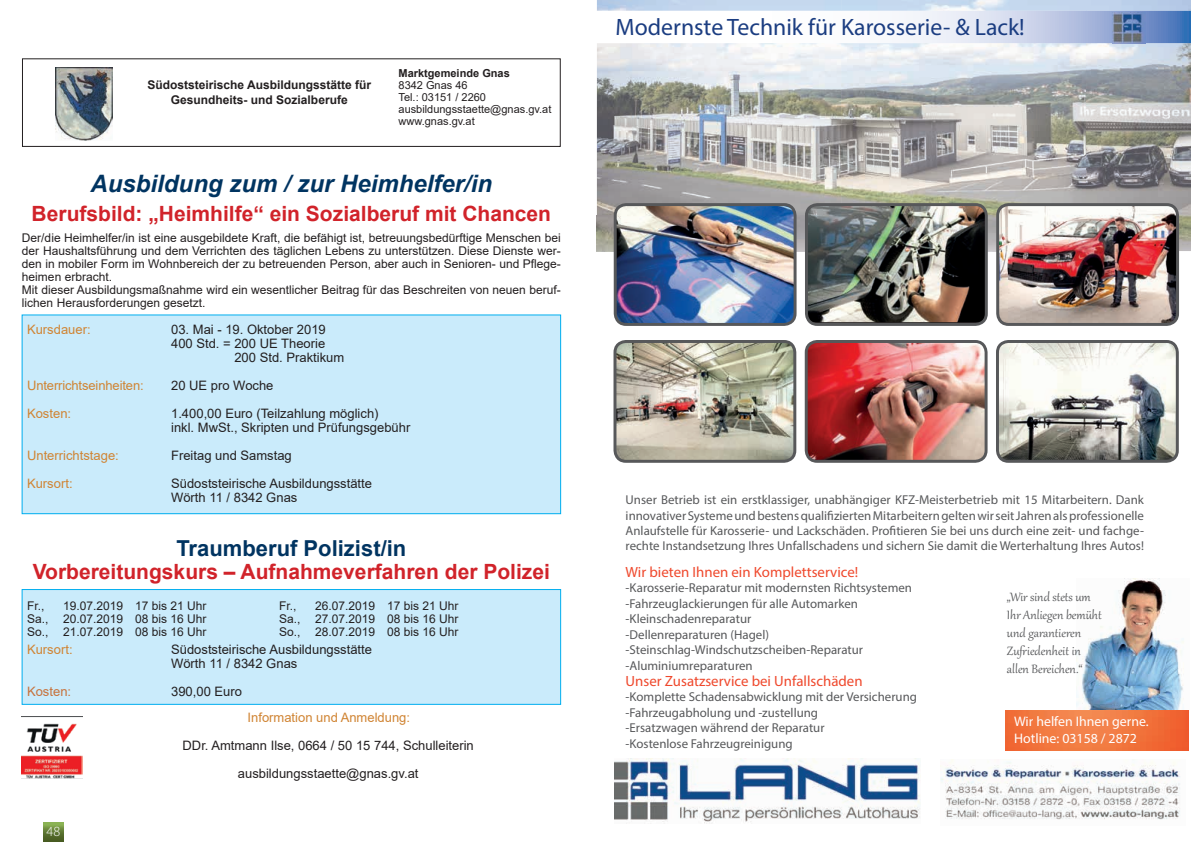
<style>
.page{position:relative;width:1191px;height:842px;background:#fff}
.page>*{position:absolute;margin:0;border:0;box-sizing:border-box;transform-origin:0 0}
.t1{font:italic 700 24px "Arial";color:#003461}
.t2{font:23.8px "Myriad Pro";color:#1b3d81}
.t3{font:700 22px "Arial";color:#003461}
.t4{font:700 21px "Arial";color:#d1232a}
.t5{font:14.9px/17.8px "Gabriola";color:#57585a}
.t6{font:14.9px "Myriad Pro";color:#ef482c}
.t7{font:300 14px "Myriad Pro";color:#fff}
.t8{font:13.9px/16.6px "Myriad Pro";color:#fff}
.t9{font:13px/14px "Arial";color:#231f20}
.t10{font:13px "Arial";color:#d08433}
.t11{font:13px "Arial";color:#c7723c}
.t12{font:12.9px/15.4px "Myriad Pro";color:#57585a}
.t13{font:12px/13px "Arial";color:#231f20}
.t14{font:700 12px/15px "Arial";color:#231f20;text-align:center}
.t15{font:11px/12px "Arial";color:#231f20}
.t16{font:700 11px "Arial";color:#231f20}
</style>
<div class="page">
<img style="left:597px;top:0;width:594px;height:251px">
<img style="left:1076px;top:578px;width:113px;height:134px">
<img style="left:614px;top:759px;width:306px;height:65px">
<img style="left:940px;top:760px;width:240px;height:60px">
<img style="left:806px;top:205px;width:180px;height:117px">
<div style="left:805px;top:203px;width:182px;height:123px;border:3px solid #57585a;border-radius:11px"></div>
<img style="left:1005px;top:710px;width:183px;height:40px">
<img style="left:808px;top:342px;width:177px;height:118px">
<div style="left:804px;top:340px;width:183px;height:123px;border:3px solid #57585a;border-radius:11px"></div>
<img style="left:615px;top:205px;width:180px;height:118px">
<div style="left:614px;top:203px;width:182px;height:123px;border:3px solid #57585a;border-radius:11px"></div>
<img style="left:617px;top:342px;width:176px;height:117px">
<div style="left:613px;top:340px;width:183px;height:123px;border:3px solid #57585a;border-radius:11px"></div>
<img style="left:997px;top:205px;width:180px;height:117px">
<div style="left:996px;top:203px;width:183px;height:123px;border:3px solid #57585a;border-radius:11px"></div>
<img style="left:1000px;top:341px;width:177px;height:120px">
<div style="left:996px;top:340px;width:182px;height:123px;border:3px solid #57585a;border-radius:11px"></div>
<svg style="left:597px;top:11px;width:594px;height:32px"></svg>
<img style="left:1112px;top:12px;width:33px;height:32px">
<div style="left:22px;top:589px;width:539px;height:115px;background:#caebfb;border:1px solid #00aeef"></div>
<div style="left:22px;top:315px;width:538px;height:199px;background:#caebfb"></div>
<div style="left:22px;top:315px;width:539px;height:199px;border:1px solid #00aeef"></div>
<div style="left:22px;top:59px;width:538px;height:88px;border:1px solid #231f20"></div>
<img style="left:55px;top:68px;width:58px;height:72px">
<img style="left:22px;top:716px;width:61px;height:62px">
<div style="left:43px;top:822px;width:21px;height:20px;background:linear-gradient(to bottom,#8db456,#41531c)"></div>
<p class="t14" style="left:147px;top:77px;width:225px">Südoststeirische Ausbildungsstätte für<br>Gesundheits- und Sozialberufe</p>
<p class="t16" style="left:398px;top:65px;width:113px">Marktgemeinde Gnas</p>
<p class="t15" style="left:398px;top:79px;width:154px">8342 Gnas 46<br>Tel.: 03151 / 2260 ausbildungsstaette@gnas.gv.at www.gnas.gv.at</p>
<h1 class="t1" style="left:91px;top:168px;width:403px">Ausbildung zum / zur Heimhelfer/in</h1>
<p class="t13" style="left:22px;top:231px;width:540px">Der/die Heimhelfer/in ist eine ausgebildete Kraft, die befähigt ist, betreuungsbedürftige Menschen bei der Haushaltsführung und dem Verrichten des täglichen Lebens zu unterstützen. Diese Dienste wer&shy;den in mobiler Form im Wohnbereich der zu betreuenden Person, aber auch in Senioren- und Pflege&shy;heimen erbracht.<br>Mit dieser Ausbildungsmaßnahme wird ein wesentlicher Beitrag für das Beschreiten von neuen beruf&shy;lichen Herausforderungen gesetzt.</p>
<h3 class="t4" style="left:32px;top:198px;width:521px">Berufsbild: „Heimhilfe“ ein Sozialberuf mit Chancen</h3>
<p class="t10" style="left:27px;top:320px;width:65px">Kursdauer:</p>
<p class="t9" style="left:171px;top:322px;width:175px">03. Mai - 19. Oktober 2019<br>400 Std. = 200 UE Theorie<br>400 Std. = 200 Std. Praktikum</p>
<p class="t10" style="left:27px;top:376px;width:118px">Unterrichtseinheiten:</p>
<p class="t9" style="left:171px;top:378px;width:104px">20 UE pro Woche</p>
<p class="t10" style="left:27px;top:404px;width:46px">Kosten:</p>
<p class="t9" style="left:171px;top:406px;width:241px">1.400,00 Euro (Teilzahlung möglich)<br>inkl. MwSt., Skripten und Prüfungsgebühr</p>
<p class="t10" style="left:27px;top:446px;width:93px">Unterrichtstage:</p>
<p class="t9" style="left:171px;top:448px;width:122px">Freitag und Samstag</p>
<p class="t10" style="left:27px;top:474px;width:47px">Kursort:</p>
<p class="t9" style="left:171px;top:476px;width:202px">Südoststeirische Ausbildungsstätte<br>Wörth 11 / 8342 Gnas</p>
<h3 class="t3" style="left:176px;top:533px;width:231px">Traumberuf Polizist/in</h3>
<h3 class="t4" style="left:33px;top:557px;width:518px">Vorbereitungskurs – Aufnahmeverfahren der Polizei</h3>
<p class="t13" style="left:27px;top:599px;width:19px">Fr.,</p>
<p class="t13" style="left:63px;top:599px;width:145px">19.07.2019 17 bis 21 Uhr</p>
<p class="t13" style="left:279px;top:599px;width:19px">Fr.,</p>
<p class="t13" style="left:315px;top:599px;width:145px">26.07.2019 17 bis 21 Uhr</p>
<p class="t13" style="left:27px;top:612px;width:181px">Sa., 20.07.2019 08 bis 16 Uhr</p>
<p class="t13" style="left:279px;top:612px;width:181px">Sa., 27.07.2019 08 bis 16 Uhr</p>
<p class="t13" style="left:27px;top:625px;width:181px">So., 21.07.2019 08 bis 16 Uhr</p>
<p class="t13" style="left:279px;top:625px;width:181px">So., 28.07.2019 08 bis 16 Uhr</p>
<p class="t10" style="left:27px;top:641px;width:47px">Kursort:</p>
<p class="t9" style="left:171px;top:642px;width:202px">Südoststeirische Ausbildungsstätte<br>Wörth 11 / 8342 Gnas</p>
<p class="t11" style="left:27px;top:683px;width:46px">Kosten:</p>
<p class="t9" style="left:171px;top:684px;width:72px">390,00 Euro</p>
<p class="t10" style="left:247px;top:708px;width:164px">Information und Anmeldung:</p>
<p class="t9" style="left:183px;top:731px;width:293px;line-height:28px;text-align:center">DDr. Amtmann Ilse, 0664 / 50 15 744, Schulleiterin ausbildungsstaette@gnas.gv.at</p>
<p class="t7" style="left:47px;top:823px;width:15px">48</p>
<h2 class="t2" style="left:615px;top:12px;width:411px">Modernste Technik für Karosserie- &amp; Lack!</h2>
<p class="t12" style="left:625px;top:492px;width:520px;text-align:justify">Unser Betrieb ist ein erstklassiger, unabhängiger KFZ-Meisterbetrieb mit 15 Mitarbeitern. Dank innovativer Systeme und bestens qualifizierten Mitarbeitern gelten wir seit Jahren als professionelle Anlaufstelle für Karosserie- und Lackschäden. Profitieren Sie bei uns durch eine zeit- und fachge&shy;rechte Instandsetzung Ihres Unfallschadens und sichern Sie damit die Werterhaltung Ihres Autos!</p>
<p class="t6" style="left:625px;top:563px;width:234px">Wir bieten Ihnen ein Komplettservice!</p>
<p class="t12" style="left:625px;top:580px;width:288px">-Karosserie-Reparatur mit modernsten Richtsystemen -Fahrzeuglackierungen für alle Automarken -Kleinschadenreparatur<br>-Dellenreparaturen (Hagel) -Steinschlag-Windschutzscheiben-Reparatur -Aluminiumreparaturen</p>
<p class="t6" style="left:625px;top:672px;width:238px">Unser Zusatzservice bei Unfallschäden</p>
<p class="t12" style="left:625px;top:689px;width:293px">-Komplette Schadensabwicklung mit der Versicherung -Fahrzeugabholung und -zustellung<br>-Ersatzwagen während der Reparatur<br>-Kostenlose Fahrzeugreinigung</p>
<p class="t5" style="left:1007px;top:587px;width:96px">„Wir sind stets um<br>Ihr Anliegen bemüht und garantieren<br>Zufriedenheit in allen Bereichen.“</p>
<p class="t8" style="left:1014px;top:713px;width:136px">Wir helfen Ihnen gerne.<br>Hotline: 03158 / 2872</p>
</div>
